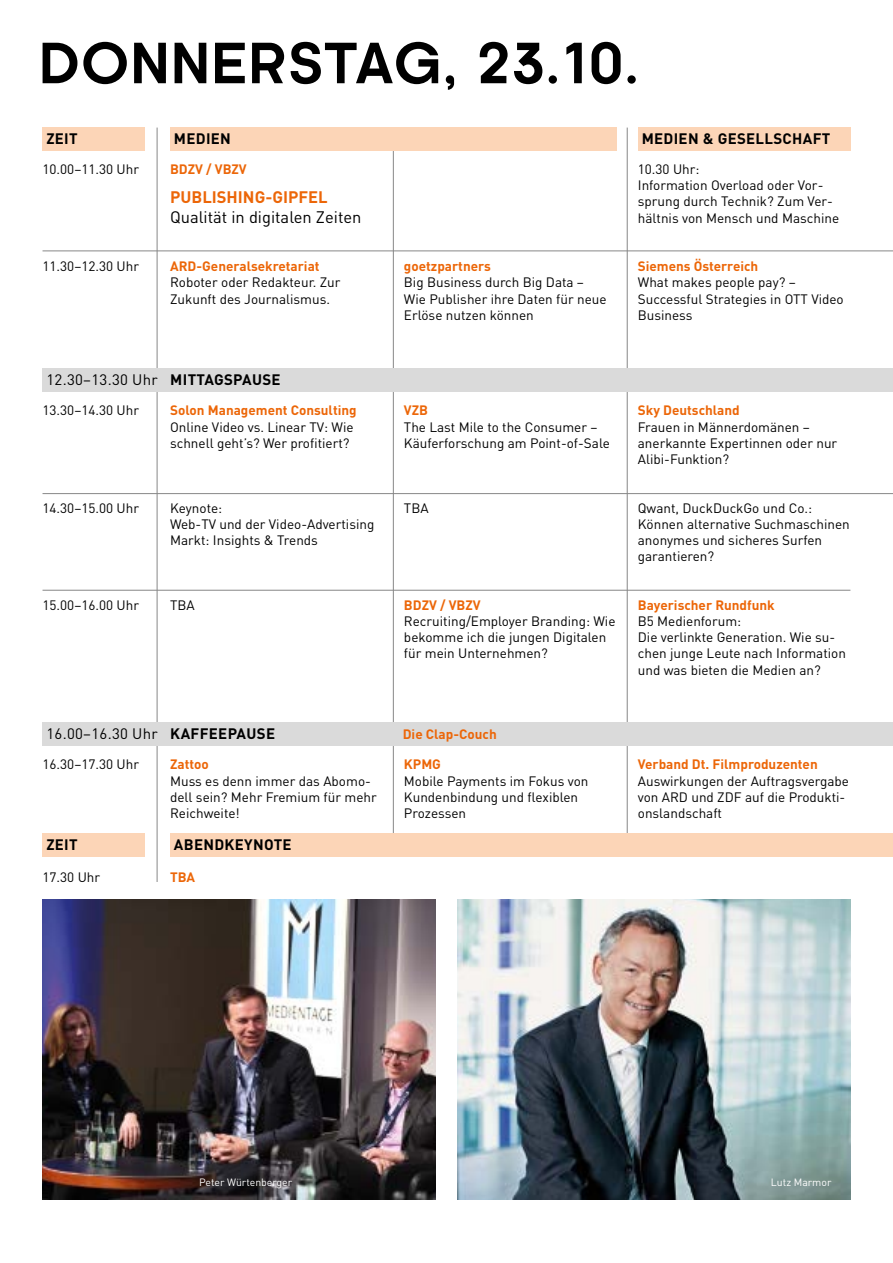
<style>
.page{position:relative;width:893px;height:1263px;background:#fff}
.page>*{position:absolute;margin:0;border:0;box-sizing:border-box;transform-origin:0 0}
.t1{font:700 54px "Kamerik 105";letter-spacing:.04em;color:#000}
.t2{font:16.5px "DIN Pro";color:#000}
.t3{font:700 16.5px "DIN Pro";color:#ec6608}
.t4{font:15px "DIN Pro";letter-spacing:.02em;color:#000}
.t5{font:700 15px "DIN Pro";letter-spacing:.02em;color:#000}
.t6{font:13.5px/16.2px "DIN Pro";color:#000}
.t7{font:700 13.5px "DIN Pro";color:#ec6608}
.t8{font:10.5px "DIN Pro";color:#fff}
.s1{font-weight:700}
</style>
<div class="page">
<hr style="left:627px;top:128px;width:1px;height:718px;background:#878787">
<hr style="left:393px;top:128px;width:1px;height:719px;background:#878787">
<hr style="left:157px;top:128px;width:1px;height:754px;background:#878787">
<div style="left:170px;top:128px;width:447px;height:23px;background:#fcd5b7"></div>
<div style="left:43px;top:128px;width:102px;height:23px;background:#fcd5b7"></div>
<hr style="left:43px;top:251px;width:850px;height:1px;background:#878787">
<hr style="left:43px;top:493px;width:850px;height:1px;background:#878787">
<hr style="left:43px;top:590px;width:807px;height:1px;background:#878787">
<img style="left:43px;top:899px;width:393px;height:300px">
<img style="left:457px;top:899px;width:393px;height:300px">
<div style="left:638px;top:128px;width:212px;height:23px;background:#fcd5b7"></div>
<div style="left:43px;top:833px;width:102px;height:24px;background:#fcd5b7"></div>
<div style="left:170px;top:833px;width:723px;height:24px;background:#fcd5b7"></div>
<div style="left:43px;top:368px;width:850px;height:23px;background:#dadada"></div>
<div style="left:43px;top:722px;width:850px;height:23px;background:#dadada"></div>
<h1 class="t1" style="left:39px;top:33px;width:602px">DONNERSTAG, 23.10.</h1>
<p class="t5" style="left:46px;top:126px;width:33px">ZEIT</p>
<p class="t5" style="left:174px;top:126px;width:58px">MEDIEN</p>
<p class="t7" style="left:170px;top:158px;width:78px">BDZV / VBZV</p>
<p class="t3" style="left:170px;top:183px;width:159px">PUBLISHING-GIPFEL</p>
<p class="t2" style="left:170px;top:205px;width:193px">Qualität in digitalen Zeiten</p>
<p class="t7" style="left:170px;top:255px;width:151px">ARD-Generalsekretariat</p>
<p class="t6" style="left:170px;top:274px;width:172px">Roboter oder Redakteur. Zur<br>Zukunft des Journalismus.</p>
<p class="t6" style="left:43px;top:160px;width:98px">10.00–11.30 Uhr</p>
<p class="t6" style="left:43px;top:258px;width:98px">11.30–12.30 Uhr</p>
<p class="t7" style="left:404px;top:255px;width:88px">goetzpartners</p>
<p class="t6" style="left:404px;top:274px;width:204px">Big Business durch Big Data –<br>Wie Publisher ihre Daten für neue<br>Erlöse nutzen können</p>
<p class="t4" style="left:46px;top:369px;width:236px">12.30–13.30 Uhr <span class="s1">MITTAGSPAUSE</span></p>
<p class="t6" style="left:43px;top:402px;width:98px">13.30–14.30 Uhr</p>
<p class="t7" style="left:170px;top:399px;width:188px">Solon Management Consulting</p>
<p class="t6" style="left:170px;top:418px;width:185px">Online Video vs. Linear TV: Wie schnell geht’s? Wer profitiert?</p>
<p class="t7" style="left:404px;top:399px;width:26px">VZB</p>
<p class="t6" style="left:404px;top:418px;width:207px">The Last Mile to the Consumer –<br>Käuferforschung am Point-of-Sale</p>
<p class="t6" style="left:43px;top:499px;width:98px">14.30–15.00 Uhr</p>
<p class="t6" style="left:170px;top:499px;width:206px">Keynote:<br>Web-TV und der Video-Advertising<br>Markt: Insights &amp; Trends</p>
<p class="t6" style="left:404px;top:499px;width:26px">TBA</p>
<p class="t6" style="left:43px;top:596px;width:98px">15.00–16.00 Uhr</p>
<p class="t6" style="left:170px;top:596px;width:26px">TBA</p>
<p class="t7" style="left:404px;top:594px;width:78px">BDZV / VBZV</p>
<p class="t6" style="left:404px;top:612px;width:213px">Recruiting/Employer Branding: Wie bekomme ich die jungen Digitalen für mein Unternehmen?</p>
<p class="t4" style="left:46px;top:723px;width:230px">16.00–16.30 Uhr <span class="s1">KAFFEEPAUSE</span></p>
<p class="t7" style="left:403px;top:722px;width:96px">Die Clap-Couch</p>
<p class="t6" style="left:43px;top:756px;width:98px">16.30–17.30 Uhr</p>
<p class="t5" style="left:46px;top:832px;width:33px">ZEIT</p>
<p class="t6" style="left:43px;top:868px;width:59px">17.30 Uhr</p>
<p class="t7" style="left:170px;top:753px;width:40px">Zattoo</p>
<p class="t6" style="left:170px;top:772px;width:208px">Muss es denn immer das Abomo&shy;dell sein? Mehr Fremium für mehr<br>Reichweite!</p>
<p class="t5" style="left:174px;top:832px;width:119px">ABENDKEYNOTE</p>
<p class="t7" style="left:170px;top:866px;width:27px">TBA</p>
<p class="t7" style="left:404px;top:753px;width:39px">KPMG</p>
<p class="t6" style="left:404px;top:772px;width:186px">Mobile Payments im Fokus von<br>Kundenbindung und flexiblen<br>Prozessen</p>
<p class="t5" style="left:642px;top:126px;width:190px">MEDIEN &amp; GESELLSCHAFT</p>
<p class="t6" style="left:638px;top:160px;width:203px">10.30 Uhr:<br>Information Overload oder Vor&shy;sprung durch Technik? Zum Ver&shy;hältnis von Mensch und Maschine</p>
<p class="t7" style="left:638px;top:255px;width:122px">Siemens Österreich</p>
<p class="t6" style="left:638px;top:274px;width:207px">What makes people pay? –<br>Successful Strategies in OTT Video<br>Business</p>
<p class="t7" style="left:638px;top:399px;width:103px">Sky Deutschland</p>
<p class="t6" style="left:638px;top:418px;width:201px">Frauen in Männerdomänen – anerkannte Expertinnen oder nur<br>Alibi-Funktion?</p>
<p class="t6" style="left:638px;top:499px;width:213px">Qwant, DuckDuckGo und Co.:<br>Können alternative Suchmaschinen anonymes und sicheres Surfen garantieren?</p>
<p class="t7" style="left:638px;top:594px;width:138px">Bayerischer Rundfunk</p>
<p class="t6" style="left:638px;top:612px;width:210px">B5 Medienforum:<br>Die verlinkte Generation. Wie su&shy;chen junge Leute nach Information und was bieten die Medien an?</p>
<p class="t7" style="left:638px;top:753px;width:181px">Verband Dt. Filmproduzenten</p>
<p class="t6" style="left:638px;top:772px;width:213px">Auswirkungen der Auftragsvergabe von ARD und ZDF auf die Produkti&shy;onslandschaft</p>
<p class="t8" style="left:199px;top:1175px;width:95px">Peter Würtenberger</p>
<p class="t8" style="left:771px;top:1175px;width:62px">Lutz Marmor</p>
</div>
